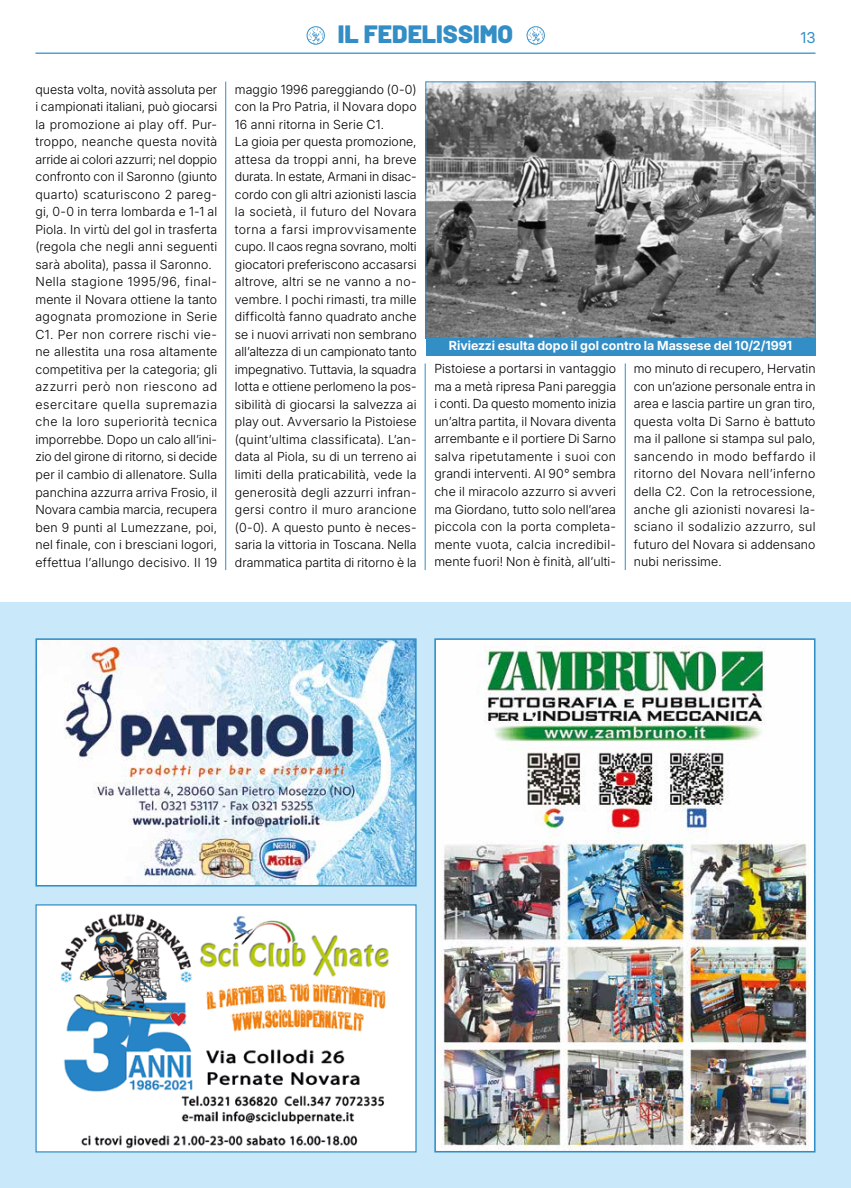
<style>
.page{position:relative;width:851px;height:1188px;background:#fff}
.page>*{position:absolute;margin:0;border:0;box-sizing:border-box;transform-origin:0 0}
.t1{font:900 25px "Barlow";color:#348ec6}
.t2{font:15px "Inter 18 pt";color:#348ec6}
.t3{font:300 12.5px/17.5px "Inter 18 pt";letter-spacing:.01em;color:#000}
.t4{font:700 12.5px "Inter 18 pt";color:#fff}
</style>
<div class="page">
<hr style="left:35px;top:53px;width:780px;height:1px;background:#348ec6">
<img style="left:306px;top:27px;width:18px;height:17px">
<img style="left:526px;top:27px;width:18px;height:17px">
<hr style="left:225px;top:81px;width:1px;height:489px;background:#348ec6">
<hr style="left:425px;top:363px;width:1px;height:207px;background:#348ec6">
<hr style="left:625px;top:363px;width:1px;height:207px;background:#348ec6">
<img style="left:427px;top:83px;width:386px;height:253px">
<div style="left:425px;top:81px;width:390px;height:257px;border:1px solid #348ec6"></div>
<div style="left:426px;top:338px;width:389px;height:18px;background:#348ec6"></div>
<div style="left:0;top:602px;width:850px;height:585px;background:#c9e9fb"></div>
<img style="left:38px;top:641px;width:375px;height:242px">
<div style="left:35px;top:638px;width:381px;height:248px;border:2px solid #348ec6"></div>
<div style="left:36px;top:904px;width:380px;height:247px;background:#fff"></div>
<img style="left:60px;top:913px;width:329px;height:236px">
<div style="left:35px;top:904px;width:381px;height:248px;border:1px solid #348ec6"></div>
<img style="left:437px;top:641px;width:375px;height:508px">
<div style="left:434px;top:638px;width:381px;height:514px;border:2px solid #348ec6"></div>
<h1 class="t1" style="left:338px;top:16px;width:177px">IL FEDELISSIMO</h1>
<p class="t2" style="left:800px;top:26px;width:17px">13</p>
<p class="t3" style="left:35px;top:80px;width:183px">questa volta, novità assoluta per i campionati italiani, può giocarsi la promozione ai play off. Pur&shy;troppo, neanche questa novità arride ai colori azzurri; nel doppio confronto con il Saronno (giunto quarto) scaturiscono 2 pareg&shy;gi, 0-0 in terra lombarda e 1-1 al<br>Piola. In virtù del gol in trasferta (regola che negli anni seguenti sarà abolita), passa il Saronno.<br>Nella stagione 1995/96, final&shy;mente il Novara ottiene la tanto agognata promozione in Serie<br>C1. Per non correre rischi vie&shy;ne allestita una rosa altamente competitiva per la categoria; gli azzurri però non riescono ad esercitare quella supremazia che la loro superiorità tecnica imporrebbe. Dopo un calo all’ini&shy;zio del girone di ritorno, si decide per il cambio di allenatore. Sulla panchina azzurra arriva Frosio, il<br>Novara cambia marcia, recupera ben 9 punti al Lumezzane, poi, nel finale, con i bresciani logori, effettua l’allungo decisivo. Il 19</p>
<p class="t3" style="left:235px;top:80px;width:183px">maggio 1996 pareggiando (0-0) con la Pro Patria, il Novara dopo 16 anni ritorna in Serie C1.<br>La gioia per questa promozione, attesa da troppi anni, ha breve durata. In estate, Armani in disac&shy;cordo con gli altri azionisti lascia la società, il futuro del Novara torna a farsi improvvisamente cupo. Il caos regna sovrano, molti giocatori preferiscono accasarsi altrove, altri se ne vanno a no&shy;vembre. I pochi rimasti, tra mille difficoltà fanno quadrato anche se i nuovi arrivati non sembrano all’altezza di un campionato tanto impegnativo. Tuttavia, la squadra lotta e ottiene perlomeno la pos&shy;sibilità di giocarsi la salvezza ai play out. Avversario la Pistoiese (quint’ultima classificata). L’an&shy;data al Piola, su di un terreno ai limiti della praticabilità, vede la generosità degli azzurri infran&shy;gersi contro il muro arancione (0-0). A questo punto è neces&shy;saria la vittoria in Toscana. Nella drammatica partita di ritorno è la</p>
<p class="t4" style="left:449px;top:336px;width:345px">Riviezzi esulta dopo il gol contro la Massese del 10/2/1991</p>
<p class="t3" style="left:434px;top:359px;width:183px;text-align:justify">Pistoiese a portarsi in vantaggio ma a metà ripresa Pani pareggia i conti. Da questo momento inizia un’altra partita, il Novara diventa arrembante e il portiere Di Sarno salva ripetutamente i suoi con grandi interventi. Al 90° sembra che il miracolo azzurro si avveri ma Giordano, tutto solo nell’area piccola con la porta completa&shy;mente vuota, calcia incredibil&shy;mente fuori! Non è finità, all’ulti-</p>
<p class="t3" style="left:633px;top:359px;width:183px;text-align:justify">mo minuto di recupero, Hervatin con un’azione personale entra in area e lascia partire un gran tiro, questa volta Di Sarno è battuto ma il pallone si stampa sul palo, sancendo in modo beffardo il ritorno del Novara nell’inferno della C2. Con la retrocessione, anche gli azionisti novaresi la&shy;sciano il sodalizio azzurro, sul futuro del Novara si addensano nubi nerissime.</p>
</div>
